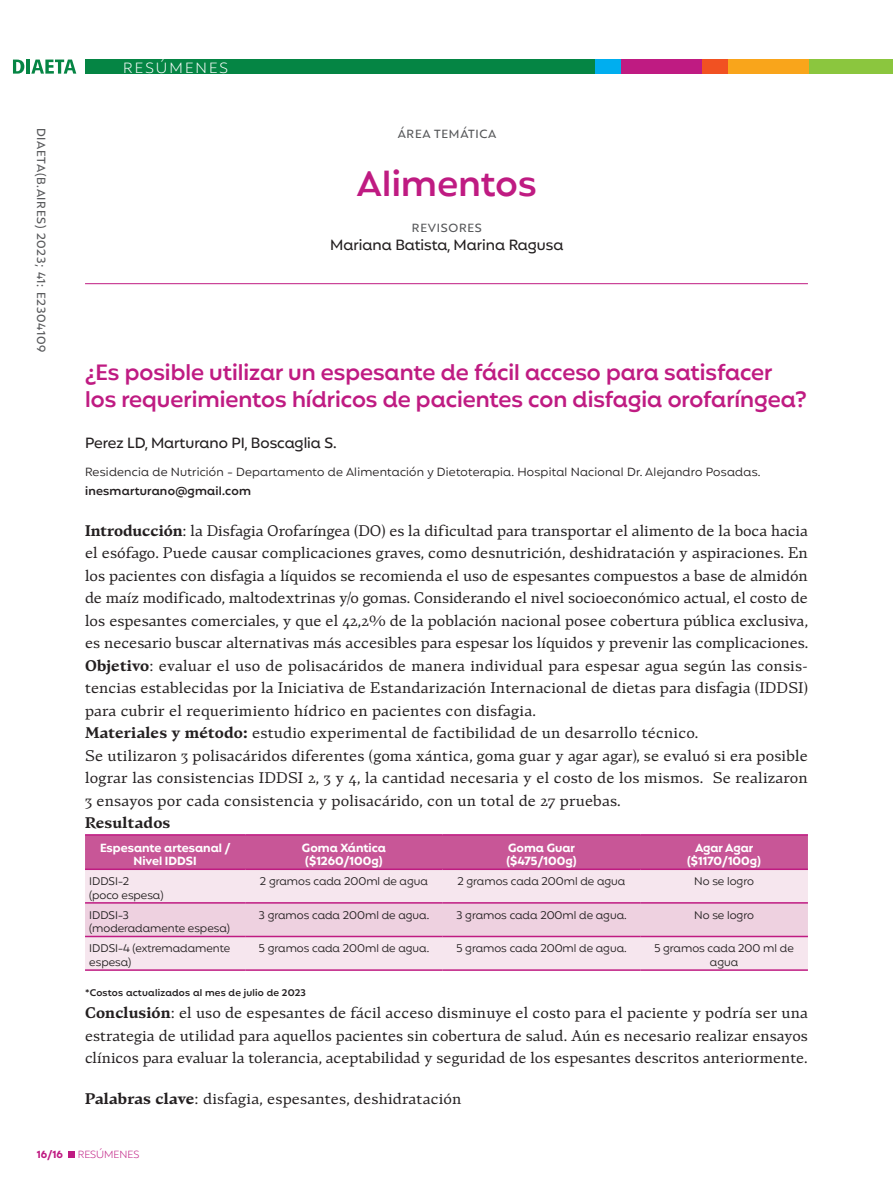
<style>
.page{position:relative;width:893px;height:1191px;background:#fff}
.page>*{position:absolute;margin:0;border:0;box-sizing:border-box;transform-origin:0 0}
.t1{font:600 36px "Mangueira";letter-spacing:.01em;color:#bf1b82}
.t2{font:600 22.5px/27px "Mangueira";color:#bf1b82}
.t3{font:15px/22.5px "Teramo Txt Rg";color:#231f20}
.t4{font:500 15px "Mangueira";color:#231f20}
.t5{font:15px "Teramo Txt Bd";letter-spacing:.01em;color:#231f20}
.t6{font:300 15px "Mangueira";letter-spacing:.14em;color:#fff}
.t7{font:12px "Mangueira";letter-spacing:.02em;color:#231f20}
.t8{font:700 12px/13.5px "Mangueira";color:#fff;text-align:center}
.t9{font:500 12px "Mangueira";letter-spacing:.06em;color:#57585a}
.t10{font:600 12px "Mangueira";letter-spacing:.02em;color:#231f20}
.t11{font:11.25px/13.5px "Mangueira";color:#231f20}
.t12{font:300 10.5px "Mangueira";color:#bf1b82}
.t13{font:700 10.5px "Mangueira";color:#bf1b82}
.t14{font:600 9.75px "Mangueira";letter-spacing:.025em;color:#231f20}
.s1{font-family:"Teramo Txt Bd"}
</style>
<div class="page">
<div style="left:85px;top:60px;width:807px;height:14px;background:#058544"></div>
<div style="left:809px;top:60px;width:84px;height:14px;background:#8bc63e"></div>
<div style="left:727px;top:60px;width:82px;height:14px;background:#f9a51b"></div>
<div style="left:702px;top:60px;width:25px;height:14px;background:#f15122"></div>
<div style="left:620px;top:60px;width:82px;height:14px;background:#bf1b82"></div>
<div style="left:595px;top:60px;width:25px;height:14px;background:#00aeef"></div>
<div style="left:68px;top:1151px;width:7px;height:7px;background:#bf1b82"></div>
<svg style="left:13px;top:60px;width:11px;height:14px"></svg>
<hr style="left:26px;top:60px;width:4px;height:14px;background:#058544">
<svg style="left:31px;top:60px;width:45px;height:14px"></svg>
<div style="left:85px;top:835px;width:723px;height:33px;background:#c85697"></div>
<div style="left:85px;top:870px;width:723px;height:99px;background:#f6e6ee"></div>
<div style="left:85px;top:903px;width:723px;height:32px;background:#eed1e0"></div>
<hr style="left:85px;top:902px;width:160px;height:1px;background:#bf1b82">
<hr style="left:245px;top:902px;width:198px;height:1px;background:#bf1b82">
<hr style="left:443px;top:902px;width:197px;height:1px;background:#bf1b82">
<hr style="left:640px;top:902px;width:168px;height:1px;background:#bf1b82">
<hr style="left:85px;top:834px;width:160px;height:1px;background:#bf1b82">
<hr style="left:245px;top:834px;width:198px;height:1px;background:#bf1b82">
<hr style="left:443px;top:834px;width:197px;height:1px;background:#bf1b82">
<hr style="left:640px;top:834px;width:168px;height:1px;background:#bf1b82">
<hr style="left:85px;top:868px;width:160px;height:2px;background:#bf1b82">
<hr style="left:245px;top:868px;width:198px;height:2px;background:#bf1b82">
<hr style="left:443px;top:868px;width:197px;height:2px;background:#bf1b82">
<hr style="left:640px;top:868px;width:168px;height:2px;background:#bf1b82">
<hr style="left:85px;top:935px;width:160px;height:2px;background:#bf1b82">
<hr style="left:245px;top:935px;width:198px;height:2px;background:#bf1b82">
<hr style="left:443px;top:935px;width:197px;height:2px;background:#bf1b82">
<hr style="left:640px;top:935px;width:168px;height:2px;background:#bf1b82">
<hr style="left:85px;top:969px;width:160px;height:1px;background:#bf1b82">
<hr style="left:245px;top:969px;width:198px;height:1px;background:#bf1b82">
<hr style="left:443px;top:969px;width:197px;height:1px;background:#bf1b82">
<hr style="left:640px;top:969px;width:168px;height:1px;background:#bf1b82">
<hr style="left:85px;top:283px;width:723px;height:1px;background:#bf1b82">
<p class="t9" style="left:49px;top:128px;width:226px;rotate:90deg">DIAETA(B.AIRES) 2023; 41: E2304109</p>
<p class="t6" style="left:123px;top:58px;width:106px">RESÚMENES</p>
<p class="t9" style="left:398px;top:126px;width:100px">ÁREA TEMÁTICA</p>
<h1 class="t1" style="left:357px;top:160px;width:181px">Alimentos</h1>
<p class="t9" style="left:412px;top:220px;width:71px">REVISORES</p>
<p class="t4" style="left:330px;top:235px;width:235px">Mariana Batista, Marina Ragusa</p>
<h2 class="t2" style="left:85px;top:361px;width:723px">¿Es posible utilizar un espesante de fácil acceso para satisfacer los requerimientos hídricos de pacientes con disfagia orofaríngea?</h2>
<p class="t4" style="left:85px;top:433px;width:253px">Perez LD, Marturano PI, Boscaglia S.</p>
<p class="t7" style="left:85px;top:463px;width:677px">Residencia de Nutrición - Departamento de Alimentación y Dietoterapia. Hospital Nacional Dr. Alejandro Posadas.</p>
<p class="t10" style="left:85px;top:483px;width:167px">inesmarturano@gmail.com</p>
<p class="t3" style="left:85px;top:518px;width:725px"><span class="s1">Introducción</span>: la Disfagia Orofaríngea (DO) es la dificultad para transportar el alimento de la boca hacia el esófago. Puede causar complicaciones graves, como desnutrición, deshidratación y aspiraciones. En los pacientes con disfagia a líquidos se recomienda el uso de espesantes compuestos a base de almidón de maíz modificado, maltodextrinas y/o gomas. Considerando el nivel socioeconómico actual, el costo de los espesantes comerciales, y que el 42,2% de la población nacional posee cobertura pública exclusiva, es necesario buscar alternativas más accesibles para espesar los líquidos y prevenir las complicaciones.<br><span class="s1">Objetivo</span>: evaluar el uso de polisacáridos de manera individual para espesar agua según las consis&shy;tencias establecidas por la Iniciativa de Estandarización Internacional de dietas para disfagia (IDDSI) para cubrir el requerimiento hídrico en pacientes con disfagia.<br><span class="s1">Materiales y método:</span> estudio experimental de factibilidad de un desarrollo técnico.<br>Se utilizaron 3 polisacáridos diferentes (goma xántica, goma guar y agar agar), se evaluó si era posible lograr las consistencias IDDSI 2, 3 y 4, la cantidad necesaria y el costo de los mismos. Se realizaron 3 ensayos por cada consistencia y polisacárido, con un total de 27 pruebas.</p>
<p class="t5" style="left:85px;top:812px;width:87px">Resultados</p>
<p class="t8" style="left:100px;top:841px;width:132px">Espesante artesanal /<br>Nivel IDDSI</p>
<p class="t8" style="left:302px;top:841px;width:85px;text-align:left">Goma Xántica ($1260/100g)</p>
<p class="t8" style="left:506px;top:841px;width:72px;text-align:left">Goma Guar ($475/100g)</p>
<p class="t8" style="left:687px;top:841px;width:75px">Agar Agar ($1170/100g)</p>
<p class="t11" style="left:89px;top:875px;width:76px">IDDSI-2<br>(poco espesa)</p>
<p class="t11" style="left:260px;top:875px;width:169px">2 gramos cada 200ml de agua</p>
<p class="t11" style="left:457px;top:875px;width:169px">2 gramos cada 200ml de agua</p>
<p class="t11" style="left:694px;top:875px;width:61px">No se logro</p>
<p class="t11" style="left:89px;top:909px;width:142px">IDDSI-3<br>(moderadamente espesa)</p>
<p class="t11" style="left:259px;top:909px;width:172px">3 gramos cada 200ml de agua.</p>
<p class="t11" style="left:456px;top:909px;width:172px">3 gramos cada 200ml de agua.</p>
<p class="t11" style="left:694px;top:909px;width:61px">No se logro</p>
<p class="t11" style="left:89px;top:942px;width:142px">IDDSI-4 (extremadamente espesa)</p>
<p class="t11" style="left:259px;top:942px;width:172px">5 gramos cada 200ml de agua.</p>
<p class="t11" style="left:456px;top:942px;width:172px">5 gramos cada 200ml de agua.</p>
<p class="t11" style="left:654px;top:942px;width:141px;text-align:center">5 gramos cada 200 ml de agua</p>
<p class="t14" style="left:85px;top:986px;width:222px">*Costos actualizados al mes de julio de 2023</p>
<p class="t3" style="left:85px;top:1001px;width:724px;text-align:justify"><span class="s1">Conclusión</span>: el uso de espesantes de fácil acceso disminuye el costo para el paciente y podría ser una estrategia de utilidad para aquellos pacientes sin cobertura de salud. Aún es necesario realizar ensayos clínicos para evaluar la tolerancia, aceptabilidad y seguridad de los espesantes descritos anteriormente.</p>
<p class="t3" style="left:85px;top:1086px;width:378px"><span class="s1">Palabras clave</span>: disfagia, espesantes, deshidratación</p>
<p class="t13" style="left:37px;top:1147px;width:28px">16/16</p>
<p class="t12" style="left:78px;top:1147px;width:63px">RESÚMENES</p>
</div>
